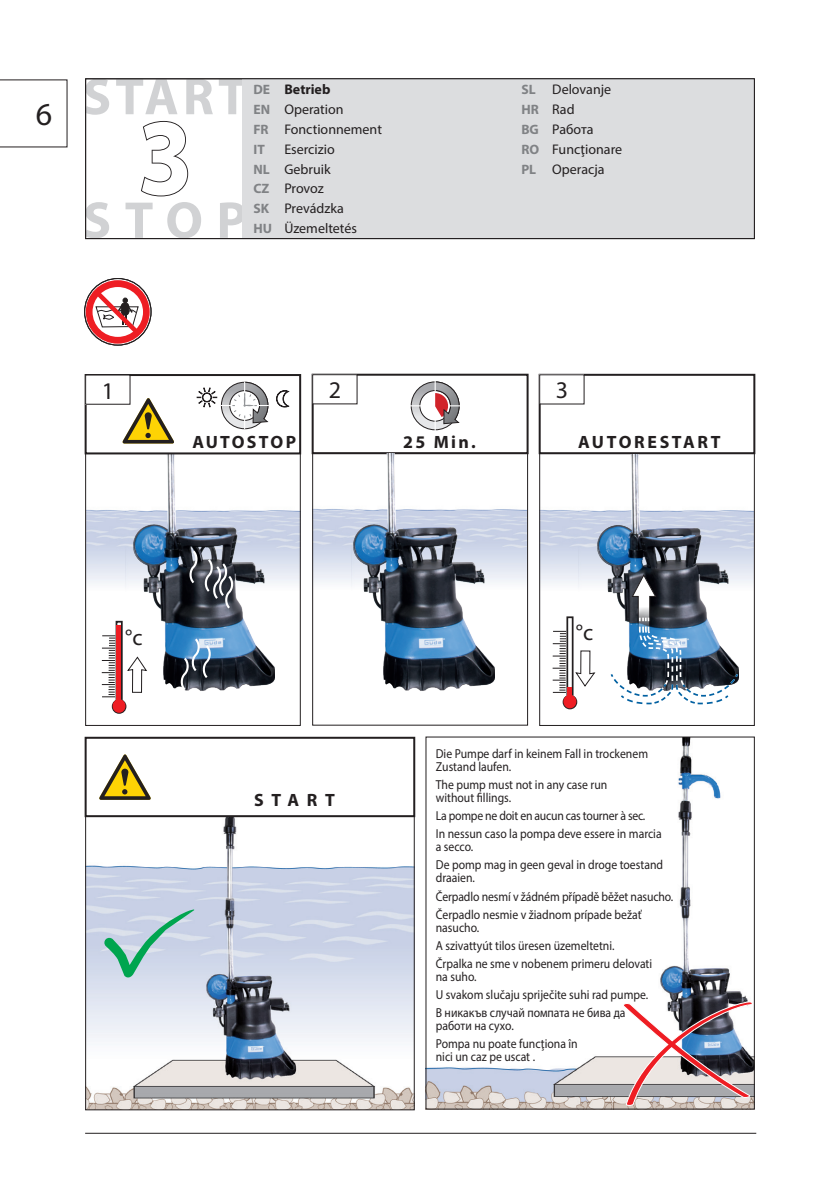
<style>
.page{position:relative;width:840px;height:1191px;background:#fff}
.page>*{position:absolute;margin:0;border:0;box-sizing:border-box;transform-origin:0 0}
.t1{font:700 109.6px "Myriad Pro";color:#fff;scale:.9 1}
.t2{font:32px "Myriad Pro";color:#231f20}
.t3{font:24px "Myriad Pro";color:#231f20}
.t4{font:22.6px "Myriad Pro";color:#231f20}
.t5{font:700 17.8px "Myriad Pro";letter-spacing:.135em;color:#231f20}
.t6{font:14px/19.8px "Myriad Pro";color:#231f20}
.t7{font:700 13.6px "Myriad Pro";color:#808285}
.t8{font:13px/18px "Myriad Pro";color:#231f20;scale:.9 1}
.s1{font-weight:700;font-size:13.6px;color:#808285}
.s2{font-weight:700}
</style>
<div class="page">
<svg style="left:0;top:79px;width:68px;height:69px"></svg>
<hr style="left:85px;top:1132px;width:670px;height:1px;background:#231f20">
<img style="left:427px;top:738px;width:325px;height:369px">
<img style="left:87px;top:817px;width:325px;height:291px">
<div style="left:85px;top:737px;width:330px;height:80px;border:2px solid #231f20"></div>
<div style="left:84px;top:278px;width:67px;height:68px;border:1px solid #231f20;border-radius:50%"></div>
<svg style="left:86px;top:280px;width:64px;height:64px"></svg>
<div style="left:539px;top:453px;width:215px;height:273px;border:1px solid #231f20"></div>
<div style="left:85px;top:453px;width:215px;height:273px;border:1px solid #231f20"></div>
<div style="left:312px;top:453px;width:215px;height:272px;border:1px solid #231f20"></div>
<div style="left:112px;top:699px;width:14px;height:15px;border:2px solid #231f20;border-radius:50%"></div>
<div style="left:115px;top:621px;width:8px;height:79px;border:2px solid #231f20"></div>
<div style="left:112px;top:699px;width:13px;height:14px;background:#ee1d23;border-radius:50%"></div>
<hr style="left:117px;top:625px;width:4px;height:75px;background:#ee1d23">
<svg style="left:102px;top:635px;width:13px;height:62px"></svg>
<div style="left:562px;top:694px;width:15px;height:15px;border:2px solid #231f20;border-radius:50%"></div>
<div style="left:566px;top:616px;width:7px;height:79px;border:2px solid #231f20"></div>
<div style="left:563px;top:694px;width:13px;height:14px;background:#ee1d23;border-radius:50%"></div>
<svg style="left:410px;top:381px;width:50px;height:50px"></svg>
<div style="left:311px;top:374px;width:217px;height:80px;border:2px solid #231f20"></div>
<div style="left:538px;top:374px;width:217px;height:80px;border:2px solid #231f20"></div>
<div style="left:312px;top:375px;width:45px;height:29px;background:#fff"></div>
<div style="left:312px;top:374px;width:45px;height:30px;border:1px solid #231f20"></div>
<div style="left:539px;top:375px;width:44px;height:29px;background:#fff"></div>
<svg style="left:552px;top:631px;width:38px;height:65px"></svg>
<svg style="left:87px;top:80px;width:155px;height:157px"></svg>
<div style="left:242px;top:79px;width:511px;height:159px;background:#dcdddf"></div>
<div style="left:85px;top:78px;width:669px;height:161px;border:1px solid #231f20"></div>
<svg style="left:104px;top:909px;width:90px;height:69px;background:#afced1"></svg>
<svg style="left:622px;top:1001px;width:131px;height:105px"></svg>
<img style="left:126px;top:454px;width:148px;height:239px">
<svg style="left:181px;top:636px;width:32px;height:56px;background:#607a92"></svg>
<svg style="left:189px;top:548px;width:47px;height:63px;background:#5b5e66"></svg>
<div style="left:85px;top:374px;width:216px;height:80px;border:2px solid #231f20"></div>
<div style="left:86px;top:375px;width:44px;height:29px;background:#fff"></div>
<div style="left:85px;top:374px;width:45px;height:31px;border:1px solid #231f20"></div>
<img style="left:590px;top:454px;width:148px;height:226px">
<svg style="left:197px;top:381px;width:72px;height:48px"></svg>
<svg style="left:276px;top:390px;width:13px;height:17px"></svg>
<svg style="left:608px;top:573px;width:131px;height:132px"></svg>
<svg style="left:122px;top:398px;width:52px;height:45px"></svg>
<svg style="left:99px;top:754px;width:51px;height:46px"></svg>
<img style="left:345px;top:453px;width:149px;height:238px">
<h2 class="t2" style="left:36px;top:95px;width:18px">6</h2>
<h1 class="t1" style="left:138px;top:86px;width:62px">3</h1>
<p class="t6" style="left:253px;top:80px;width:130px"><span class="s1">DE</span> <span class="s2">Betrieb<br></span><span class="s1">EN</span> Operation<br><span class="s1">FR</span> Fonctionnement</p>
<p class="t7" style="left:253px;top:140px;width:13px">IT</p>
<p class="t6" style="left:253px;top:139px;width:105px;text-indent:31px">Esercizio<br><span class="s1">NL</span> Gebruik<br><span class="s1">CZ</span> Provoz<br><span class="s1">SK</span> Prevádzka<br><span class="s1">HU</span> Üzemeltetés</p>
<p class="t6" style="left:521px;top:80px;width:102px"><span class="s1">SL</span> Delovanje<br><span class="s1">HR</span> Rad<br><span class="s1">BG</span> Работа<br><span class="s1">RO</span> Funcţionare<br><span class="s1">PL</span> Operacja</p>
<h3 class="t3" style="left:102px;top:376px;width:14px">1</h3>
<h3 class="t5" style="left:192px;top:430px;width:105px">AUTOSTOP</h3>
<h3 class="t3" style="left:328px;top:375px;width:14px">2</h3>
<h3 class="t3" style="left:555px;top:375px;width:14px">3</h3>
<h3 class="t5" style="left:403px;top:430px;width:74px">25 Min.</h3>
<h3 class="t5" style="left:577px;top:430px;width:144px">AUTORESTART</h3>
<h3 class="t4" style="left:125px;top:623px;width:19px">°c</h3>
<h3 class="t4" style="left:575px;top:619px;width:19px">°c</h3>
<h3 class="t5" style="left:254px;top:788px;width:82px">START</h3>
<p class="t8" style="left:435px;top:747px;width:237px;line-height:13px">Die Pumpe darf in keinem Fall in trockenem<br>Zustand laufen.</p>
<p class="t8" style="left:435px;top:778px;width:192px;line-height:13px">The pump must not in any case run without fillings.</p>
<p class="t8" style="left:435px;top:806px;width:252px">La pompe ne doit en aucun cas tourner à sec.<br>In nessun caso la pompa deve essere in marcia</p>
<p class="t8" style="left:435px;top:837px;width:254px">a secco.<br>De pomp mag in geen geval in droge toestand</p>
<p class="t8" style="left:435px;top:869px;width:265px">draaien.<br>Čerpadlo nesmí v žádném případě běžet nasucho.<br>Čerpadlo nesmie v žiadnom prípade bežať</p>
<p class="t8" style="left:435px;top:918px;width:242px">nasucho.<br>A szivattyút tilos üresen üzemeltetni.<br>Črpalka ne sme v nobenem primeru delovati</p>
<p class="t8" style="left:435px;top:967px;width:237px">na suho.<br>U svakom slučaju spriječite suhi rad pumpe.<br>В никакъв случай помпата не бива да</p>
<p class="t8" style="left:435px;top:1016px;width:159px">работи на сухо.<br>Pompa nu poate funcţiona în</p>
<p class="t8" style="left:435px;top:1047px;width:112px">nici un caz pe uscat .</p>
</div>
